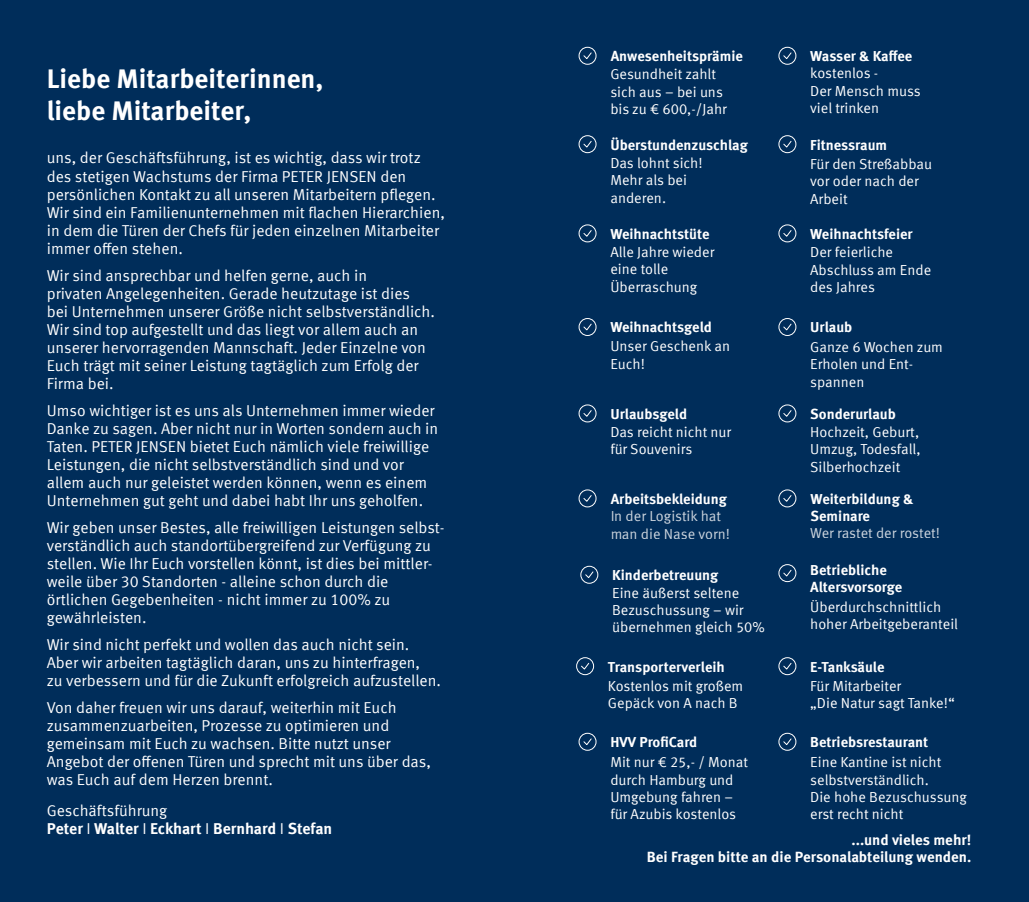
<style>
.page{position:relative;width:1029px;height:902px;background:#fff}
.page>*{position:absolute;margin:0;border:0;box-sizing:border-box;transform-origin:0 0}
.t1{font:700 27px/31.5px "Meta Offc";color:#fff}
.t2{font:15.75px/18px "Meta Offc Norm";color:#fff}
.t3{font:700 15.75px "Meta Offc";letter-spacing:-.005em;color:#fff}
.t4{font:700 14.85px "Meta Offc";color:#fff}
.t5{font:14.4px/17.4px "Meta Offc Norm";color:#fff}
.t6{font:700 14.4px/17.4px "Meta Offc";color:#fff}
.s1{font-family:"Meta Offc Norm";font-weight:400}
</style>
<div class="page">
<div style="left:0;top:0;width:1029px;height:901px;background:#002d5a"></div>
<div style="left:579px;top:404px;width:18px;height:18px;border:1px solid #fff;border-radius:50%"></div>
<svg style="left:583px;top:410px;width:9px;height:7px"></svg>
<div style="left:778px;top:564px;width:18px;height:18px;border:1px solid #fff;border-radius:50%"></div>
<svg style="left:783px;top:569px;width:9px;height:8px"></svg>
<div style="left:778px;top:318px;width:18px;height:18px;border:1px solid #fff;border-radius:50%"></div>
<svg style="left:783px;top:323px;width:9px;height:8px"></svg>
<div style="left:778px;top:404px;width:18px;height:18px;border:1px solid #fff;border-radius:50%"></div>
<svg style="left:783px;top:410px;width:9px;height:7px"></svg>
<div style="left:778px;top:135px;width:18px;height:18px;border:1px solid #fff;border-radius:50%"></div>
<svg style="left:783px;top:141px;width:9px;height:7px"></svg>
<div style="left:579px;top:318px;width:18px;height:18px;border:1px solid #fff;border-radius:50%"></div>
<svg style="left:583px;top:323px;width:9px;height:8px"></svg>
<div style="left:778px;top:47px;width:18px;height:18px;border:1px solid #fff;border-radius:50%"></div>
<svg style="left:783px;top:52px;width:9px;height:7px"></svg>
<div style="left:579px;top:47px;width:18px;height:18px;border:1px solid #fff;border-radius:50%"></div>
<svg style="left:583px;top:52px;width:9px;height:7px"></svg>
<div style="left:579px;top:489px;width:18px;height:18px;border:1px solid #fff;border-radius:50%"></div>
<svg style="left:583px;top:495px;width:9px;height:7px"></svg>
<div style="left:778px;top:489px;width:18px;height:18px;border:1px solid #fff;border-radius:50%"></div>
<svg style="left:783px;top:495px;width:9px;height:7px"></svg>
<div style="left:579px;top:224px;width:18px;height:18px;border:1px solid #fff;border-radius:50%"></div>
<svg style="left:583px;top:230px;width:9px;height:7px"></svg>
<div style="left:580px;top:565px;width:18px;height:18px;border:1px solid #fff;border-radius:50%"></div>
<svg style="left:585px;top:571px;width:9px;height:7px"></svg>
<div style="left:778px;top:224px;width:18px;height:18px;border:1px solid #fff;border-radius:50%"></div>
<svg style="left:783px;top:230px;width:9px;height:7px"></svg>
<div style="left:576px;top:657px;width:18px;height:18px;border:1px solid #fff;border-radius:50%"></div>
<svg style="left:581px;top:662px;width:9px;height:8px"></svg>
<div style="left:778px;top:657px;width:18px;height:18px;border:1px solid #fff;border-radius:50%"></div>
<svg style="left:783px;top:663px;width:9px;height:7px"></svg>
<div style="left:579px;top:135px;width:18px;height:18px;border:1px solid #fff;border-radius:50%"></div>
<svg style="left:583px;top:141px;width:9px;height:7px"></svg>
<div style="left:579px;top:732px;width:18px;height:18px;border:1px solid #fff;border-radius:50%"></div>
<svg style="left:583px;top:738px;width:9px;height:7px"></svg>
<div style="left:778px;top:732px;width:18px;height:18px;border:1px solid #fff;border-radius:50%"></div>
<svg style="left:783px;top:738px;width:9px;height:7px"></svg>
<p class="t1" style="left:47px;top:64px;width:278px">Liebe Mitarbeiterinnen, liebe Mitarbeiter,</p>
<p class="t2" style="left:47px;top:149px;width:400px">uns, der Geschäftsführung, ist es wichtig, dass wir trotz des stetigen Wachstums der Firma PETER JENSEN den persönlichen Kontakt zu all unseren Mitarbeitern pflegen.<br>Wir sind ein Familienunternehmen mit flachen Hierarchien, in dem die Türen der Chefs für jeden einzelnen Mitarbeiter immer offen stehen.</p>
<p class="t2" style="left:47px;top:266px;width:390px">Wir sind ansprechbar und helfen gerne, auch in<br>privaten Angelegenheiten. Gerade heutzutage ist dies bei Unternehmen unserer Größe nicht selbstverständlich.<br>Wir sind top aufgestellt und das liegt vor allem auch an unserer hervorragenden Mannschaft. Jeder Einzelne von Euch trägt mit seiner Leistung tagtäglich zum Erfolg der Firma bei.</p>
<p class="t2" style="left:47px;top:401px;width:393px">Umso wichtiger ist es uns als Unternehmen immer wieder Danke zu sagen. Aber nicht nur in Worten sondern auch in Taten. PETER JENSEN bietet Euch nämlich viele freiwillige Leistungen, die nicht selbstverständlich sind und vor allem auch nur geleistet werden können, wenn es einem Unternehmen gut geht und dabei habt Ihr uns geholfen.</p>
<p class="t2" style="left:47px;top:518px;width:399px">Wir geben unser Bestes, alle freiwilligen Leistungen selbst&shy;verständlich auch standortübergreifend zur Verfügung zu stellen. Wie Ihr Euch vorstellen könnt, ist dies bei mittler&shy;weile über 30 Standorten - alleine schon durch die örtlichen Gegebenheiten - nicht immer zu 100% zu gewährleisten.</p>
<p class="t2" style="left:47px;top:635px;width:364px">Wir sind nicht perfekt und wollen das auch nicht sein.</p>
<p class="t2" style="left:47px;top:653px;width:396px">Aber wir arbeiten tagtäglich daran, uns zu hinterfragen,<br>zu verbessern und für die Zukunft erfolgreich aufzustellen.</p>
<p class="t2" style="left:47px;top:698px;width:351px">Von daher freuen wir uns darauf, weiterhin mit Euch</p>
<p class="t2" style="left:47px;top:716px;width:344px">zusammenzuarbeiten, Prozesse zu optimieren und</p>
<p class="t2" style="left:47px;top:734px;width:386px">gemeinsam mit Euch zu wachsen. Bitte nutzt unser<br>Angebot der offenen Türen und sprecht mit uns über das, was Euch auf dem Herzen brennt.</p>
<p class="t2" style="left:47px;top:801px;width:122px">Geschäftsführung</p>
<p class="t3" style="left:47px;top:819px;width:287px">Peter <span class="s1">I</span> Walter <span class="s1">I</span> Eckhart <span class="s1">I</span> Bernhard <span class="s1">I</span> Stefan</p>
<p class="t6" style="left:611px;top:48px;width:134px">Anwesenheitsprämie</p>
<p class="t5" style="left:610px;top:66px;width:118px">Gesundheit zahlt sich aus – bei uns bis zu € 600,-/Jahr</p>
<p class="t6" style="left:610px;top:136px;width:139px">Überstundenzuschlag</p>
<p class="t5" style="left:610px;top:154px;width:94px">Das lohnt sich!<br>Mehr als bei anderen.</p>
<p class="t6" style="left:610px;top:225px;width:101px">Weihnachtstüte</p>
<p class="t5" style="left:610px;top:244px;width:106px">Alle Jahre wieder eine tolle<br>Überraschung</p>
<p class="t6" style="left:610px;top:319px;width:103px">Weihnachtsgeld</p>
<p class="t5" style="left:610px;top:338px;width:121px">Unser Geschenk an<br>Euch!</p>
<p class="t6" style="left:610px;top:405px;width:78px">Urlaubsgeld</p>
<p class="t5" style="left:610px;top:423px;width:122px">Das reicht nicht nur für Souvenirs</p>
<p class="t6" style="left:611px;top:490px;width:118px">Arbeitsbekleidung</p>
<p class="t5" style="left:610px;top:508px;width:121px">In der Logistik hat man die Nase vorn!</p>
<p class="t6" style="left:612px;top:567px;width:108px">Kinderbetreuung</p>
<p class="t5" style="left:612px;top:584px;width:154px">Eine äußerst seltene<br>Bezuschussung – wir übernehmen gleich 50%</p>
<p class="t6" style="left:608px;top:658px;width:118px">Transporterverleih</p>
<p class="t5" style="left:608px;top:677px;width:137px">Kostenlos mit großem<br>Gepäck von A nach B</p>
<p class="t6" style="left:610px;top:733px;width:89px">HVV ProfiCard</p>
<p class="t5" style="left:610px;top:753px;width:139px">Mit nur € 25,- / Monat durch Hamburg und<br>Umgebung fahren – für Azubis kostenlos</p>
<p class="t6" style="left:810px;top:48px;width:104px">Wasser &amp; Kaffee</p>
<p class="t5" style="left:810px;top:65px;width:112px">kostenlos -<br>Der Mensch muss viel trinken</p>
<p class="t6" style="left:810px;top:136px;width:78px">Fitnessraum</p>
<p class="t5" style="left:810px;top:156px;width:124px">Für den Streßabbau vor oder nach der<br>Arbeit</p>
<p class="t6" style="left:810px;top:225px;width:104px">Weihnachtsfeier</p>
<p class="t5" style="left:810px;top:244px;width:123px">Der feierliche<br>Abschluss am Ende des Jahres</p>
<p class="t6" style="left:810px;top:319px;width:44px">Urlaub</p>
<p class="t5" style="left:810px;top:338px;width:134px">Ganze 6 Wochen zum<br>Erholen und Ent&shy;spannen</p>
<p class="t6" style="left:810px;top:405px;width:87px">Sonderurlaub</p>
<p class="t5" style="left:810px;top:423px;width:112px;text-align:justify">Hochzeit, Geburt, Umzug, Todesfall, Silberhochzeit</p>
<p class="t6" style="left:811px;top:490px;width:104px">Weiterbildung &amp;<br>Seminare</p>
<p class="t5" style="left:810px;top:524px;width:131px">Wer rastet der rostet!</p>
<p class="t6" style="left:810px;top:561px;width:94px">Betriebliche<br>Altersvorsorge</p>
<p class="t5" style="left:810px;top:598px;width:149px">Überdurchschnittlich hoher Arbeitgeberanteil</p>
<p class="t6" style="left:810px;top:658px;width:76px">E-Tanksäule</p>
<p class="t5" style="left:810px;top:677px;width:93px">Für Mitarbeiter</p>
<p class="t5" style="left:810px;top:694px;width:146px">„Die Natur sagt Tanke!“</p>
<p class="t6" style="left:810px;top:733px;width:120px">Betriebsrestaurant</p>
<p class="t5" style="left:810px;top:753px;width:158px">Eine Kantine ist nicht selbstverständlich.<br>Die hohe Bezuschussung erst recht nicht</p>
<p class="t4" style="left:852px;top:831px;width:121px">...und vieles mehr!</p>
<p class="t4" style="left:647px;top:848px;width:326px">Bei Fragen bitte an die Personalabteilung wenden.</p>
</div>
